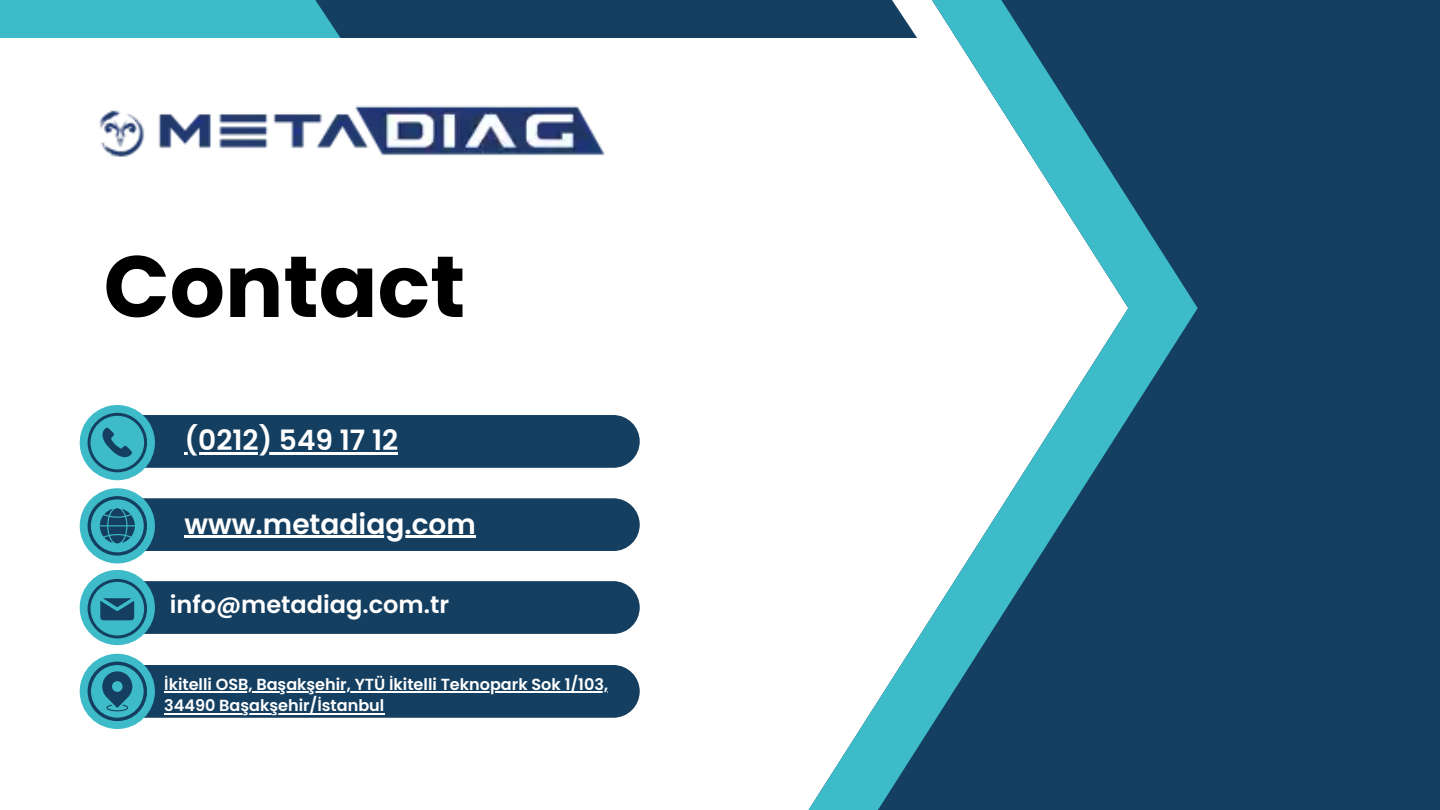
<style>
.page{position:relative;width:1440px;height:810px;background:#fff}
.page>*{position:absolute;margin:0;border:0;box-sizing:border-box;transform-origin:0 0}
.t1{font:700 86.8px "Poppins";color:#000}
.t2{font:600 28.1px "Poppins";color:#fff}
.t3{font:600 24.1px "Poppins";color:#fff}
.t4{font:600 16px "Poppins";color:#fff}
</style>
<div class="page">
<div style="left:104px;top:415px;width:536px;height:53px;background:#153f60;border-radius:26px"></div>
<div style="left:104px;top:498px;width:536px;height:53px;background:#153f60;border-radius:26px"></div>
<div style="left:104px;top:581px;width:536px;height:53px;background:#153f60;border-radius:26px"></div>
<div style="left:104px;top:665px;width:536px;height:53px;background:#153f60;border-radius:26px"></div>
<div style="left:80px;top:405px;width:75px;height:75px;background:#3dbbc8;border-radius:50%"></div>
<svg style="left:88px;top:413px;width:59px;height:59px"></svg>
<div style="left:80px;top:488px;width:75px;height:75px;background:#3dbbc8;border-radius:50%"></div>
<svg style="left:88px;top:496px;width:59px;height:59px"></svg>
<div style="left:80px;top:654px;width:75px;height:75px;background:#3dbbc8;border-radius:50%"></div>
<svg style="left:88px;top:662px;width:59px;height:59px"></svg>
<div style="left:80px;top:570px;width:75px;height:75px;background:#3dbbc8;border-radius:50%"></div>
<svg style="left:88px;top:579px;width:59px;height:59px"></svg>
<svg style="left:808px;top:0;width:632px;height:810px"></svg>
<div style="left:277px;top:0;width:640px;height:38px;background:#153f60"></div>
<div style="left:0;top:0;width:341px;height:38px;background:#3dbbc8"></div>
<img style="left:99px;top:105px;width:506px;height:52px">
<hr style="left:164px;top:691px;width:444px;height:2px;background:#fff">
<hr style="left:164px;top:713px;width:220px;height:1px;background:#fff">
<hr style="left:185px;top:452px;width:213px;height:2px;background:#fff">
<hr style="left:185px;top:535px;width:291px;height:2px;background:#fff">
<p class="t1" style="left:104px;top:226px;width:363px">Contact</p>
<p class="t2" style="left:185px;top:421px;width:215px">(0212) 549 17 12</p>
<h2 class="t2" style="left:185px;top:504px;width:293px">www.metadiag.com</h2>
<h1 class="t3" style="left:170px;top:588px;width:281px">info@metadiag.com.tr</h1>
<p class="t4" style="left:164px;top:673px;width:445px">İkitelli OSB, Başakşehir, YTÜ İkitelli Teknopark Sok 1/103,</p>
<h2 class="t4" style="left:164px;top:695px;width:222px">34490 Başakşehir/İstanbul</h2>
</div>
